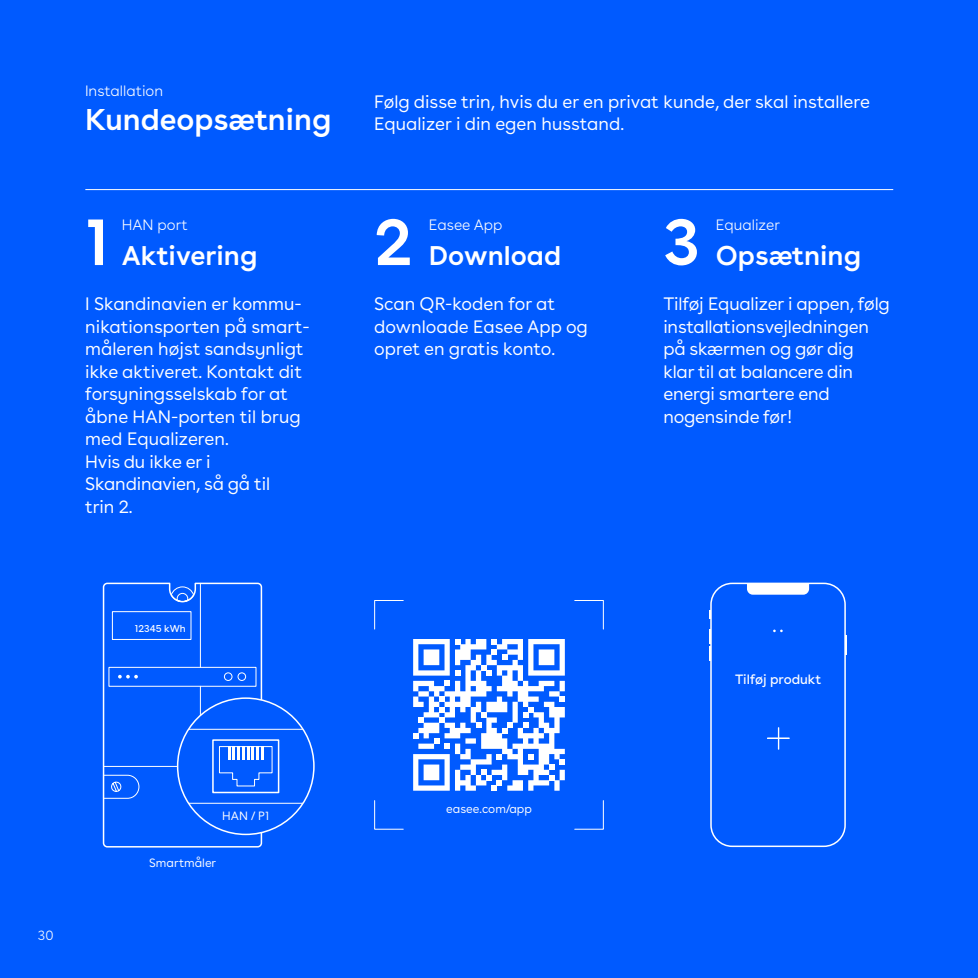
<style>
.page{position:relative;width:978px;height:978px;background:#005aff}
.page>*{position:absolute;margin:0;border:0;box-sizing:border-box;transform-origin:0 0}
.t1{font:600 66px "Buenos Aires";color:#fff}
.t2{font:600 30px "Buenos Aires";color:#fff}
.t3{font:600 27px "Buenos Aires";color:#fff}
.t4{font:18px/22.5px "Buenos Aires";color:#fff}
.t5{font:300 15px "Buenos Aires";color:#fff}
.t6{font:13.5px "Buenos Aires";color:#fff}
.t7{font:300 13.5px "Buenos Aires";color:#fff}
.t8{font:12px "Buenos Aires";color:#fff}
.t9{font:9.9px "Buenos Aires";color:#fff}
</style>
<div class="page">
<div style="left:710px;top:583px;width:136px;height:264px;border:2px solid #fff;border-radius:21px"></div>
<svg style="left:747px;top:583px;width:62px;height:12px"></svg>
<svg style="left:709px;top:611px;width:2px;height:8px"></svg>
<svg style="left:845px;top:635px;width:2px;height:19px"></svg>
<svg style="left:709px;top:629px;width:2px;height:31px"></svg>
<svg style="left:773px;top:630px;width:10px;height:2px"></svg>
<svg style="left:767px;top:727px;width:23px;height:23px"></svg>
<hr style="left:85px;top:189px;width:808px;height:1px;background:#fff">
<svg style="left:374px;top:600px;width:30px;height:30px"></svg>
<svg style="left:574px;top:600px;width:30px;height:30px"></svg>
<svg style="left:574px;top:800px;width:30px;height:30px"></svg>
<svg style="left:374px;top:800px;width:30px;height:30px"></svg>
<svg style="left:413px;top:639px;width:152px;height:152px"></svg>
<svg style="left:102px;top:586px;width:161px;height:262px"></svg>
<div style="left:178px;top:698px;width:136px;height:136px;background:#005aff;border-radius:50%"></div>
<hr style="left:185px;top:729px;width:122px;height:1px;background:#fff">
<hr style="left:185px;top:803px;width:122px;height:1px;background:#fff">
<div style="left:212px;top:739px;width:67px;height:54px;border:2px solid #fff"></div>
<svg style="left:103px;top:582px;width:170px;height:217px"></svg>
<p class="t5" style="left:85px;top:79px;width:80px">Installation</p>
<h2 class="t2" style="left:85px;top:94px;width:248px">Kundeopsætning</h2>
<h1 class="t1" style="left:85px;top:187px;width:26px">1</h1>
<p class="t5" style="left:122px;top:213px;width:68px">HAN port</p>
<h3 class="t3" style="left:122px;top:233px;width:137px">Aktivering</h3>
<p class="t4" style="left:85px;top:291px;width:226px">I Skandinavien er kommu&shy;nikationsporten på smart&shy;måleren højst sandsynligt ikke aktiveret. Kontakt dit forsyningsselskab for at åbne HAN-porten til brug med Equalizeren.<br>Hvis du ikke er i<br>Skandinavien, så gå til<br>trin 2.</p>
<p class="t9" style="left:135px;top:621px;width:53px">12345 kWh</p>
<p class="t4" style="left:374px;top:88px;width:497px">Følg disse trin, hvis du er en privat kunde, der skal installere<br>Equalizer i din egen husstand.</p>
<h1 class="t1" style="left:374px;top:187px;width:40px">2</h1>
<h1 class="t1" style="left:663px;top:187px;width:38px">3</h1>
<p class="t5" style="left:429px;top:213px;width:75px">Easee App</p>
<p class="t5" style="left:716px;top:213px;width:66px">Equalizer</p>
<h3 class="t3" style="left:716px;top:233px;width:147px">Opsætning</h3>
<h3 class="t3" style="left:429px;top:233px;width:134px">Download</h3>
<p class="t4" style="left:374px;top:291px;width:215px">Scan QR-koden for at downloade Easee App og opret en gratis konto.</p>
<p class="t4" style="left:663px;top:291px;width:228px">Tilføj Equalizer i appen, følg installationsvejledningen på skærmen og gør dig<br>klar til at balancere din energi smartere end nogensinde før!</p>
<p class="t6" style="left:735px;top:668px;width:88px">Tilføj produkt</p>
<p class="t7" style="left:38px;top:925px;width:17px">30</p>
<p class="t8" style="left:222px;top:806px;width:48px">HAN / P1</p>
<p class="t8" style="left:149px;top:853px;width:69px">Smartmåler</p>
<p class="t8" style="left:446px;top:799px;width:87px">easee.com/app</p>
</div>
